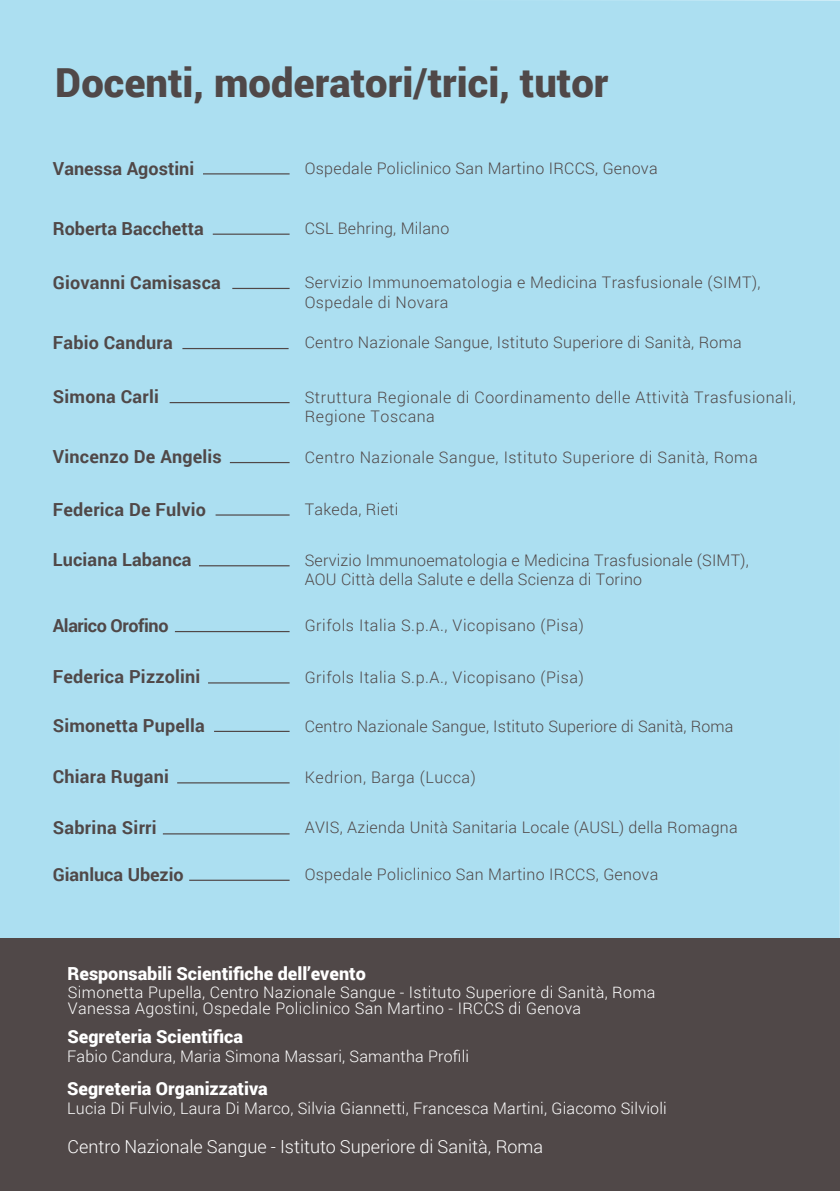
<style>
.page{position:relative;width:840px;height:1191px;background:#fff}
.page>*{position:absolute;margin:0;border:0;box-sizing:border-box;transform-origin:0 0}
.t1{font:900 40px "Roboto";color:#504848}
.t2{font:700 18px "Roboto";letter-spacing:.01em;color:#504848}
.t3{font:900 18px "Roboto";color:#fff}
.t4{font:300 18px "Roboto";color:#fff}
.t5{font:700 18px "Roboto";letter-spacing:-.025em;color:#504848}
.t6{font:300 16px/19.2px "Roboto";letter-spacing:.02em;color:#504848}
.t7{font:300 16px/16px "Roboto";letter-spacing:.02em;color:#fff}
</style>
<div class="page">
<div style="left:0;top:0;width:839px;height:938px;background:#acdff1"></div>
<hr style="left:230px;top:462px;width:59px;height:1px;background:#504848">
<hr style="left:203px;top:173px;width:86px;height:1px;background:#504848">
<hr style="left:169px;top:402px;width:120px;height:1px;background:#504848">
<hr style="left:215px;top:514px;width:74px;height:1px;background:#504848">
<hr style="left:214px;top:731px;width:75px;height:1px;background:#504848">
<hr style="left:177px;top:782px;width:112px;height:1px;background:#504848">
<hr style="left:163px;top:833px;width:126px;height:1px;background:#504848">
<hr style="left:189px;top:879px;width:100px;height:2px;background:#504848">
<hr style="left:175px;top:631px;width:114px;height:1px;background:#504848">
<hr style="left:208px;top:682px;width:81px;height:1px;background:#504848">
<hr style="left:213px;top:233px;width:76px;height:2px;background:#504848">
<hr style="left:232px;top:288px;width:57px;height:1px;background:#504848">
<hr style="left:182px;top:348px;width:106px;height:1px;background:#504848">
<hr style="left:199px;top:565px;width:90px;height:1px;background:#504848">
<div style="left:0;top:938px;width:839px;height:253px;background:#504848"></div>
<h1 class="t1" style="left:55px;top:55px;width:554px">Docenti, moderatori/trici, tutor</h1>
<p class="t2" style="left:53px;top:155px;width:143px">Vanessa Agostini</p>
<p class="t2" style="left:53px;top:215px;width:152px">Roberta Bacchetta</p>
<p class="t2" style="left:53px;top:270px;width:169px">Giovanni Camisasca</p>
<p class="t2" style="left:53px;top:330px;width:121px">Fabio Candura</p>
<p class="t2" style="left:53px;top:384px;width:107px">Simona Carli</p>
<p class="t2" style="left:53px;top:444px;width:170px">Vincenzo De Angelis</p>
<p class="t2" style="left:53px;top:496px;width:155px">Federica De Fulvio</p>
<p class="t2" style="left:53px;top:547px;width:140px">Luciana Labanca</p>
<p class="t5" style="left:53px;top:613px;width:117px">Alarico Orofino</p>
<p class="t2" style="left:53px;top:664px;width:149px">Federica Pizzolini</p>
<p class="t2" style="left:53px;top:713px;width:153px">Simonetta Pupella</p>
<p class="t2" style="left:53px;top:764px;width:117px">Chiara Rugani</p>
<p class="t2" style="left:53px;top:815px;width:105px">Sabrina Sirri</p>
<p class="t2" style="left:53px;top:861px;width:132px">Gianluca Ubezio</p>
<p class="t6" style="left:304px;top:158px;width:354px">Ospedale Policlinico San Martino IRCCS, Genova</p>
<p class="t6" style="left:304px;top:218px;width:146px">CSL Behring, Milano</p>
<p class="t6" style="left:304px;top:272px;width:457px">Servizio Immunoematologia e Medicina Trasfusionale (SIMT),<br>Ospedale di Novara</p>
<p class="t6" style="left:304px;top:332px;width:438px">Centro Nazionale Sangue, Istituto Superiore di Sanità, Roma</p>
<p class="t6" style="left:304px;top:387px;width:492px">Struttura Regionale di Coordinamento delle Attività Trasfusionali,<br>Regione Toscana</p>
<p class="t6" style="left:304px;top:447px;width:454px">Centro Nazionale Sangue, Istituto Superiore di Sanità, Roma</p>
<p class="t6" style="left:304px;top:499px;width:95px">Takeda, Rieti</p>
<p class="t6" style="left:304px;top:550px;width:445px">Servizio Immunoematologia e Medicina Trasfusionale (SIMT),<br>AOU Città della Salute e della Scienza di Torino</p>
<p class="t6" style="left:304px;top:615px;width:280px">Grifols Italia S.p.A., Vicopisano (Pisa)</p>
<p class="t6" style="left:304px;top:667px;width:280px">Grifols Italia S.p.A., Vicopisano (Pisa)</p>
<p class="t6" style="left:304px;top:715px;width:430px">Centro Nazionale Sangue, Istituto Superiore di Sanità, Roma</p>
<p class="t6" style="left:304px;top:767px;width:172px">Kedrion, Barga (Lucca)</p>
<p class="t6" style="left:304px;top:817px;width:434px">AVIS, Azienda Unità Sanitaria Locale (AUSL) della Romagna</p>
<p class="t6" style="left:304px;top:864px;width:355px">Ospedale Policlinico San Martino IRCCS, Genova</p>
<p class="t3" style="left:68px;top:960px;width:299px">Responsabili Scientifiche dell’evento</p>
<p class="t7" style="left:68px;top:983px;width:588px">Simonetta Pupella, Centro Nazionale Sangue - Istituto Superiore di Sanità, Roma<br>Vanessa Agostini, Ospedale Policlinico San Martino - IRCCS di Genova</p>
<p class="t7" style="left:67px;top:1047px;width:403px">Fabio Candura, Maria Simona Massari, Samantha Profili</p>
<p class="t3" style="left:67px;top:1024px;width:177px">Segreteria Scientifica</p>
<p class="t3" style="left:67px;top:1075px;width:202px">Segreteria Organizzativa</p>
<p class="t7" style="left:67px;top:1099px;width:600px">Lucia Di Fulvio, Laura Di Marco, Silvia Giannetti, Francesca Martini, Giacomo Silvioli</p>
<p class="t4" style="left:67px;top:1133px;width:477px">Centro Nazionale Sangue - Istituto Superiore di Sanità, Roma</p>
</div>
